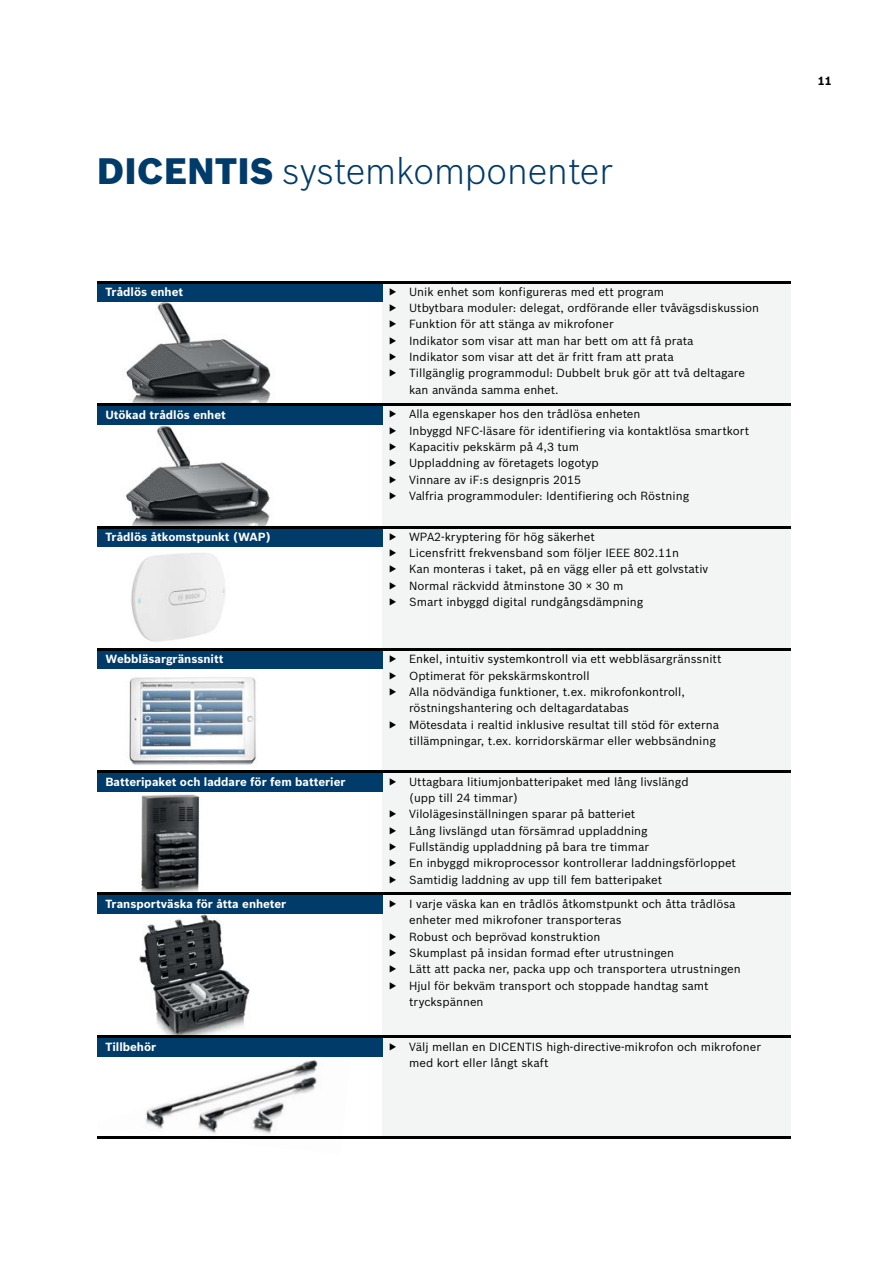
<style>
.page{position:relative;width:893px;height:1263px;background:#fff}
.page>*{position:absolute;margin:0;border:0;box-sizing:border-box;transform-origin:0 0}
.t1{font:300 36px "Bosch Sans";color:#003b6a}
.t2{font:11.55px/16.4px "Bosch Sans";color:#000}
.t3{font:700 11.55px "Bosch Sans";color:#fff}
.t4{font:700 11.55px "Bosch Sans";color:#000}
.s1{font-weight:900}
</style>
<div class="page">
<img style="left:97px;top:1060px;width:254px;height:79px">
<img style="left:139px;top:914px;width:111px;height:121px">
<img style="left:141px;top:794px;width:59px;height:98px">
<img style="left:131px;top:553px;width:95px;height:89px">
<img style="left:102px;top:301px;width:194px;height:103px">
<img style="left:125px;top:425px;width:146px;height:77px">
<img style="left:130px;top:502px;width:117px;height:24px">
<img style="left:247px;top:502px;width:23px;height:24px">
<img style="left:129px;top:677px;width:127px;height:88px">
<div style="left:383px;top:281px;width:408px;height:123px;background:#f3f4f4"></div>
<div style="left:383px;top:404px;width:408px;height:123px;background:#f3f4f4"></div>
<div style="left:383px;top:526px;width:408px;height:123px;background:#f3f4f4"></div>
<div style="left:383px;top:648px;width:408px;height:124px;background:#f3f4f4"></div>
<div style="left:383px;top:771px;width:408px;height:124px;background:#f3f4f4"></div>
<div style="left:383px;top:893px;width:408px;height:146px;background:#f3f4f4"></div>
<div style="left:383px;top:1036px;width:408px;height:102px;background:#f3f4f4"></div>
<div style="left:97px;top:281px;width:286px;height:20px;background:#003b6a"></div>
<div style="left:97px;top:404px;width:286px;height:21px;background:#003b6a"></div>
<div style="left:97px;top:526px;width:286px;height:21px;background:#003b6a"></div>
<div style="left:97px;top:648px;width:286px;height:21px;background:#003b6a"></div>
<div style="left:97px;top:771px;width:286px;height:21px;background:#003b6a"></div>
<div style="left:97px;top:893px;width:286px;height:21px;background:#003b6a"></div>
<div style="left:97px;top:1036px;width:286px;height:21px;background:#003b6a"></div>
<hr style="left:97px;top:1035px;width:694px;height:2px;background:#000">
<hr style="left:97px;top:1136px;width:694px;height:2px;background:#000">
<hr style="left:97px;top:892px;width:694px;height:2px;background:#000">
<hr style="left:97px;top:770px;width:694px;height:2px;background:#000">
<hr style="left:97px;top:648px;width:694px;height:3px;background:#000">
<hr style="left:97px;top:526px;width:694px;height:2px;background:#000">
<hr style="left:97px;top:404px;width:694px;height:2px;background:#000">
<hr style="left:97px;top:281px;width:694px;height:2px;background:#000">
<h1 class="t1" style="left:97px;top:146px;width:517px"><span class="s1">DICENTIS</span> systemkomponenter</h1>
<p class="t3" style="left:105px;top:283px;width:79px">Trådlös enhet</p>
<p class="t3" style="left:105px;top:406px;width:122px">Utökad trådlös enhet</p>
<p class="t3" style="left:105px;top:528px;width:167px">Trådlös åtkomstpunkt (WAP)</p>
<p class="t3" style="left:105px;top:650px;width:119px">Webbläsargränssnitt</p>
<p class="t3" style="left:105px;top:773px;width:242px">Batteripaket och laddare för fem batterier</p>
<p class="t3" style="left:105px;top:895px;width:182px">Transportväska för åtta enheter</p>
<p class="t3" style="left:105px;top:1038px;width:52px">Tillbehör</p>
<p class="t2" style="left:389px;top:283px;width:277px">▶ Unik enhet som konfigureras med ett program</p>
<p class="t2" style="left:389px;top:299px;width:372px">▶ Utbytbara moduler: delegat, ordförande eller tvåvägsdiskussion</p>
<p class="t2" style="left:389px;top:315px;width:227px">▶ Funktion för att stänga av mikrofoner</p>
<p class="t2" style="left:389px;top:332px;width:306px">▶ Indikator som visar att man har bett om att få prata</p>
<p class="t2" style="left:389px;top:348px;width:287px">▶ Indikator som visar att det är fritt fram att prata</p>
<p class="t2" style="left:389px;top:364px;width:358px">▶ Tillgänglig programmodul: Dubbelt bruk gör att två deltagare</p>
<p class="t2" style="left:409px;top:381px;width:151px">kan använda samma enhet.</p>
<p class="t2" style="left:389px;top:405px;width:362px">▶ Alla egenskaper hos den trådlösa enheten<br>▶ Inbyggd NFC-läsare för identifiering via kontaktlösa smartkort ▶ Kapacitiv pekskärm på 4,3 tum<br>▶ Uppladdning av företagets logotyp<br>▶ Vinnare av iF:s designpris 2015<br>▶ Valfria programmoduler: Identifiering och Röstning</p>
<p class="t2" style="left:389px;top:528px;width:321px">▶ WPA2-kryptering för hög säkerhet<br>▶ Licensfritt frekvensband som följer IEEE 802.11n<br>▶ Kan monteras i taket, på en vägg eller på ett golvstativ ▶ Normal räckvidd åtminstone 30 × 30 m<br>▶ Smart inbyggd digital rundgångsdämpning</p>
<p class="t2" style="left:389px;top:650px;width:334px">▶ Enkel, intuitiv systemkontroll via ett webbläsargränssnitt</p>
<p class="t2" style="left:389px;top:666px;width:202px">▶ Optimerat för pekskärmskontroll</p>
<p class="t2" style="left:389px;top:683px;width:298px">▶ Alla nödvändiga funktioner, t.ex. mikrofonkontroll,</p>
<p class="t2" style="left:409px;top:699px;width:221px">röstningshantering och deltagardatabas</p>
<p class="t2" style="left:389px;top:715px;width:332px">▶ Mötesdata i realtid inklusive resultat till stöd för externa</p>
<p class="t2" style="left:409px;top:732px;width:308px">tillämpningar, t.ex. korridorskärmar eller webbsändning</p>
<p class="t2" style="left:389px;top:772px;width:301px">▶ Uttagbara litiumjonbatteripaket med lång livslängd</p>
<p class="t2" style="left:409px;top:789px;width:111px">(upp till 24 timmar)</p>
<p class="t2" style="left:389px;top:805px;width:248px">▶ Vilolägesinställningen sparar på batteriet</p>
<p class="t2" style="left:389px;top:821px;width:260px">▶ Lång livslängd utan försämrad uppladdning</p>
<p class="t2" style="left:389px;top:838px;width:262px">▶ Fullständig uppladdning på bara tre timmar</p>
<p class="t2" style="left:389px;top:854px;width:349px">▶ En inbyggd mikroprocessor kontrollerar laddningsförloppet</p>
<p class="t2" style="left:389px;top:870px;width:275px">▶ Samtidig laddning av upp till fem batteripaket</p>
<p class="t2" style="left:389px;top:895px;width:348px">▶ I varje väska kan en trådlös åtkomstpunkt och åtta trådlösa</p>
<p class="t2" style="left:409px;top:911px;width:214px">enheter med mikrofoner transporteras</p>
<p class="t2" style="left:389px;top:928px;width:213px">▶ Robust och beprövad konstruktion</p>
<p class="t2" style="left:389px;top:944px;width:287px">▶ Skumplast på insidan formad efter utrustningen</p>
<p class="t2" style="left:389px;top:960px;width:354px">▶ Lätt att packa ner, packa upp och transportera utrustningen</p>
<p class="t2" style="left:389px;top:977px;width:321px">▶ Hjul för bekväm transport och stoppade handtag samt</p>
<p class="t2" style="left:409px;top:993px;width:76px">tryckspännen</p>
<p class="t2" style="left:409px;top:1038px;width:353px;text-indent:-20px">▶ Välj mellan en DICENTIS high-directive-mikrofon och mikrofoner med kort eller långt skaft</p>
<p class="t4" style="left:818px;top:72px;width:15px">11</p>
</div>
